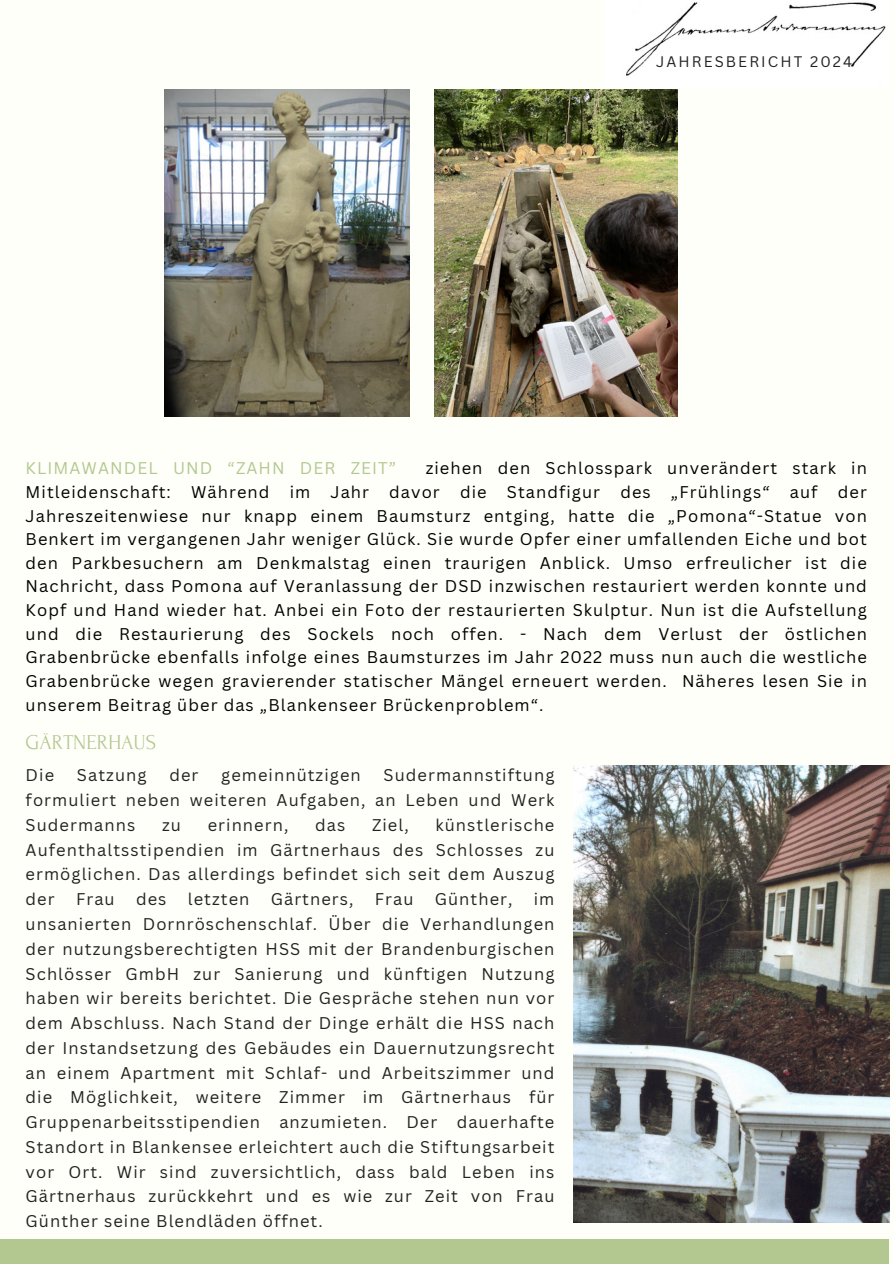
<style>
.page{position:relative;width:894px;height:1264px;background:#fff}
.page>*{position:absolute;margin:0;border:0;box-sizing:border-box;transform-origin:0 0}
.t1{font:21.15px "Forum";color:#b2c890}
.t2{font:16.5px/24.8px "Canva Sans";letter-spacing:.065em;color:#222;text-align:justify}
.t3{font:16.5px/23.7px "Canva Sans";letter-spacing:.065em;color:#000;text-align:justify}
.t4{font:16.5px "Canva Sans";letter-spacing:.065em;color:#b2c890}
.t5{font:14.85px "Canva Sans";letter-spacing:.14em;color:#222}
</style>
<div class="page">
<div style="left:0;top:0;width:893px;height:1263px;background:#fffff9"></div>
<div style="left:0;top:1238px;width:888px;height:25px;background:#b2c890"></div>
<img style="left:626px;top:2px;width:260px;height:74px">
<img style="left:573px;top:766px;width:316px;height:456px">
<img style="left:164px;top:89px;width:246px;height:328px">
<img style="left:434px;top:89px;width:243px;height:328px">
<p class="t5" style="left:656px;top:52px;width:197px">JAHRESBERICHT 2024</p>
<h2 class="t3" style="left:26px;top:456px;width:842px;text-indent:400px">ziehen den Schlosspark unverändert stark in Mitleidenschaft: Während im Jahr davor die Standfigur des „Frühlings“ auf der Jahreszeitenwiese nur knapp einem Baumsturz entging, hatte die „Pomona“-Statue von Benkert im vergangenen Jahr weniger Glück. Sie wurde Opfer einer umfallenden Eiche und bot den Parkbesuchern am Denkmalstag einen traurigen Anblick. Umso erfreulicher ist die Nachricht, dass Pomona auf Veranlassung der DSD inzwischen restauriert werden konnte und Kopf und Hand wieder hat. Anbei ein Foto der restaurierten Skulptur. Nun ist die Aufstellung und die Restaurierung des Sockels noch offen. - Nach dem Verlust der östlichen Grabenbrücke ebenfalls infolge eines Baumsturzes im Jahr 2022 muss nun auch die westliche Grabenbrücke wegen gravierender statischer Mängel erneuert werden. Näheres lesen Sie in unserem Beitrag über das „Blankenseer Brückenproblem“.</h2>
<h2 class="t4" style="left:26px;top:456px;width:372px">KLIMAWANDEL UND “ZAHN DER ZEIT”</h2>
<p class="t1" style="left:26px;top:731px;width:132px">GÄRTNERHAUS</p>
<p class="t2" style="left:26px;top:762px;width:530px;text-indent:358px">Sudermannstiftung formuliert neben weiteren Aufgaben, an Leben und Werk Sudermanns</p>
<p class="t2" style="left:26px;top:762px;width:30px">Die</p>
<p class="t2" style="left:77px;top:762px;width:71px">Satzung</p>
<p class="t2" style="left:169px;top:762px;width:31px">der</p>
<p class="t2" style="left:221px;top:762px;width:141px">gemeinnützigen</p>
<p class="t2" style="left:26px;top:812px;width:530px;text-indent:409px">künstlerische Aufenthaltsstipendien im Gärtnerhaus des Schlosses zu ermöglichen. Das allerdings befindet sich seit dem Auszug der</p>
<p class="t2" style="left:162px;top:812px;width:20px">zu</p>
<p class="t2" style="left:208px;top:812px;width:82px">erinnern,</p>
<p class="t2" style="left:315px;top:812px;width:32px">das</p>
<p class="t2" style="left:372px;top:812px;width:38px">Ziel,</p>
<p class="t2" style="left:26px;top:886px;width:530px;text-indent:508px">im unsanierten Dornröschenschlaf. Über die Verhandlungen der nutzungsberechtigten HSS mit der Brandenburgischen Schlösser GmbH zur Sanierung und künftigen Nutzung haben wir bereits berichtet. Die Gespräche stehen nun vor dem Abschluss. Nach Stand der Dinge erhält die HSS nach der Instandsetzung des Gebäudes ein Dauernutzungsrecht an einem Apartment mit Schlaf- und Arbeitszimmer und die Möglichkeit, weitere Zimmer im Gärtnerhaus für Gruppenarbeitsstipendien anzumieten. Der dauerhafte Standort in Blankensee erleichtert auch die Stiftungsarbeit vor Ort. Wir sind zuversichtlich, dass bald Leben ins Gärtnerhaus zurückkehrt und es wie zur Zeit von Frau Günther seine Blendläden öffnet.</p>
<p class="t2" style="left:76px;top:886px;width:40px">Frau</p>
<p class="t2" style="left:136px;top:886px;width:32px">des</p>
<p class="t2" style="left:188px;top:886px;width:63px">letzten</p>
<p class="t2" style="left:271px;top:886px;width:84px">Gärtners,</p>
<p class="t2" style="left:374px;top:886px;width:40px">Frau</p>
<p class="t2" style="left:434px;top:886px;width:79px">Günther,</p>
</div>
